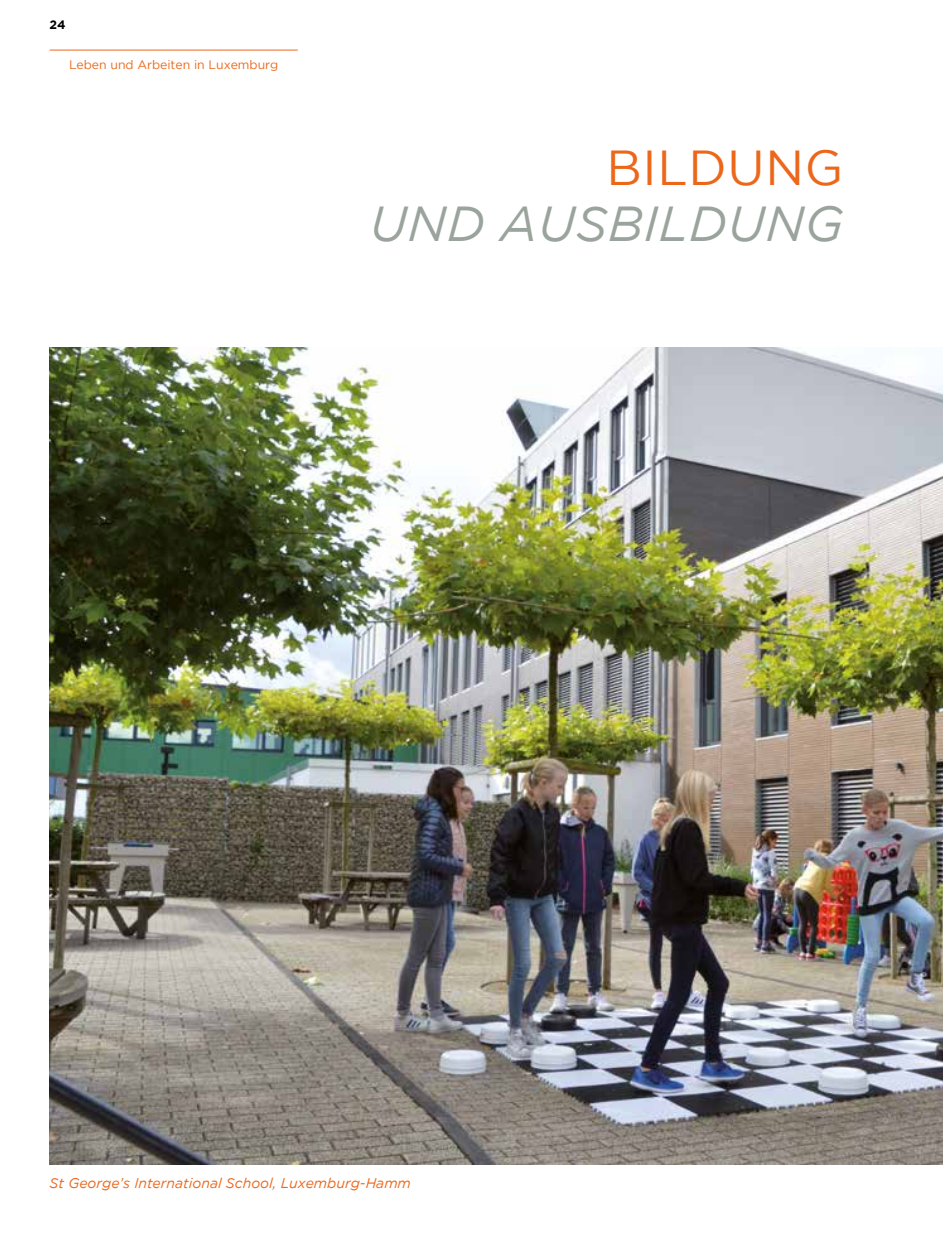
<style>
.page{position:relative;width:943px;height:1241px;background:#fff}
.page>*{position:absolute;margin:0;border:0;box-sizing:border-box;transform-origin:0 0}
.t1{font:italic 49px "Gotham";letter-spacing:.015em;color:#9aa39c}
.t2{font:49px "Gotham";letter-spacing:.015em;color:#ec671a}
.t3{font:italic 14px "Gotham";color:#ec671a}
.t4{font:12.25px "Gotham";color:#ec671a}
.t5{font:700 12.25px "Gotham";color:#000}
</style>
<div class="page">
<hr style="left:50px;top:50px;width:248px;height:1px;background:#ec671a">
<img style="left:50px;top:347px;width:893px;height:817px">
<p class="t5" style="left:50px;top:18px;width:18px">24</p>
<p class="t4" style="left:69px;top:57px;width:211px">Leben und Arbeiten in Luxemburg</p>
<h1 class="t2" style="left:606px;top:140px;width:238px">BILDUNG</h1>
<h1 class="t1" style="left:370px;top:196px;width:475px">UND AUSBILDUNG</h1>
<p class="t3" style="left:50px;top:1174px;width:363px">St George’s International School, Luxemburg-Hamm</p>
</div>
